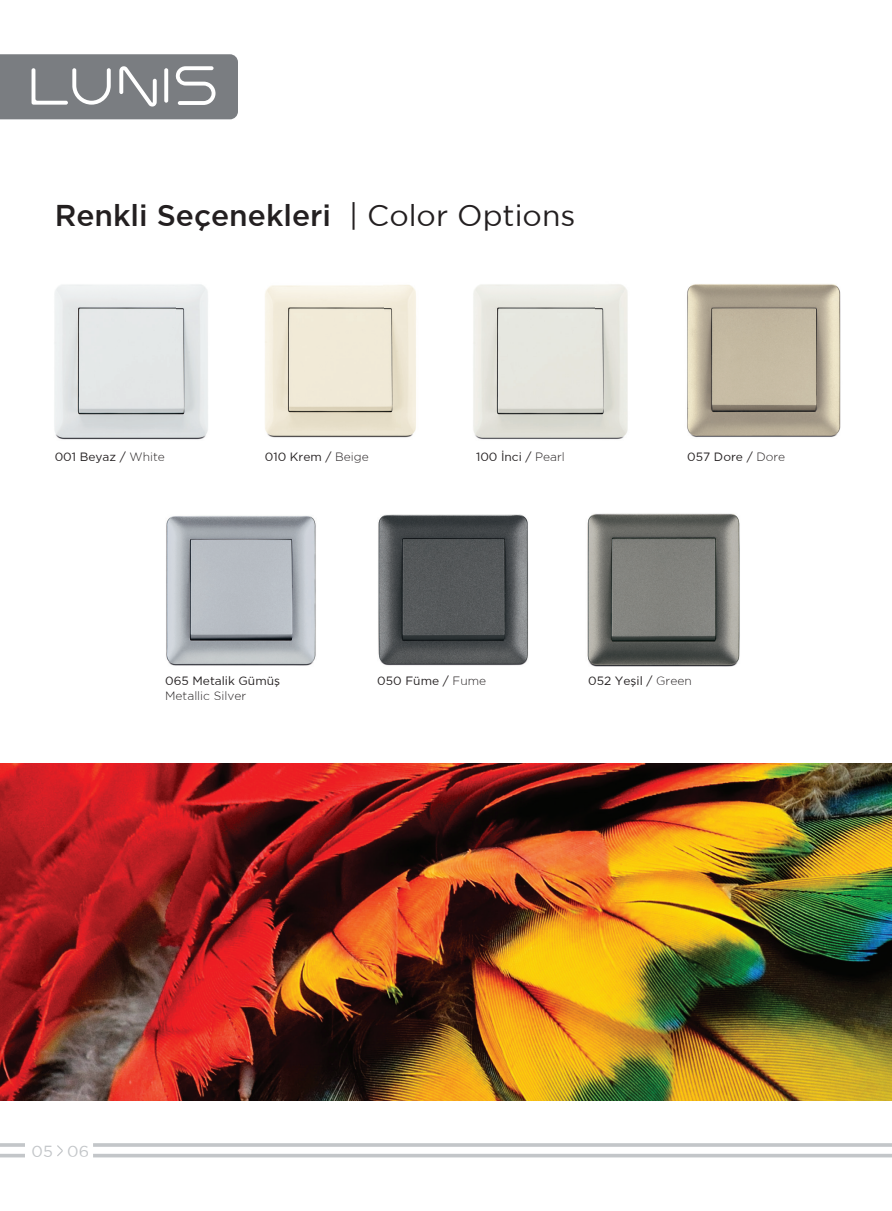
<style>
.page{position:relative;width:892px;height:1211px;background:#fff}
.page>*{position:absolute;margin:0;border:0;box-sizing:border-box;transform-origin:0 0}
.t1{font:500 30px "Gotham TRUN";color:#231f20}
.t2{font:16.05px "Gotham TRUN";color:#c3c6c9}
.t3{font:12px "Gotham TRUN";color:#231f20}
.t4{font:300 12px "Gotham TRUN";color:#231f20}
.s1{font-weight:400}
.s2{font-weight:300}
</style>
<div class="page">
<img style="left:378px;top:514px;width:150px;height:152px">
<img style="left:166px;top:515px;width:150px;height:151px">
<img style="left:687px;top:284px;width:154px;height:153px">
<img style="left:473px;top:284px;width:155px;height:156px">
<img style="left:54px;top:284px;width:154px;height:156px">
<img style="left:265px;top:285px;width:151px;height:153px">
<img style="left:587px;top:513px;width:153px;height:154px">
<img style="left:0;top:763px;width:892px;height:338px">
<svg style="left:0;top:54px;width:238px;height:65px;background:#888b8e"></svg>
<hr style="left:93px;top:1154px;width:799px;height:3px;background:#c3c6c9">
<hr style="left:0;top:1154px;width:26px;height:3px;background:#c3c6c9">
<hr style="left:93px;top:1143px;width:799px;height:4px;background:#cacccf">
<hr style="left:0;top:1143px;width:26px;height:4px;background:#cdcfd2">
<svg style="left:57px;top:1145px;width:6px;height:11px"></svg>
<h1 class="t1" style="left:55px;top:198px;width:522px">Renkli Seçenekleri <span class="s1">| Color Options</span></h1>
<p class="t3" style="left:55px;top:450px;width:112px">001 Beyaz / <span class="s2">White</span></p>
<p class="t3" style="left:265px;top:450px;width:105px">010 Krem / <span class="s2">Beige</span></p>
<p class="t3" style="left:476px;top:450px;width:90px">100 İnci / <span class="s2">Pearl</span></p>
<p class="t3" style="left:687px;top:450px;width:99px">057 Dore / <span class="s2">Dore</span></p>
<p class="t3" style="left:165px;top:674px;width:116px">065 Metalik Gümüş</p>
<p class="t4" style="left:165px;top:689px;width:82px">Metallic Silver</p>
<p class="t3" style="left:377px;top:674px;width:110px">050 Füme / <span class="s2">Fume</span></p>
<p class="t3" style="left:588px;top:674px;width:105px">052 Yeşil / <span class="s2">Green</span></p>
<h2 class="t2" style="left:32px;top:1142px;width:59px">05 06</h2>
</div>
